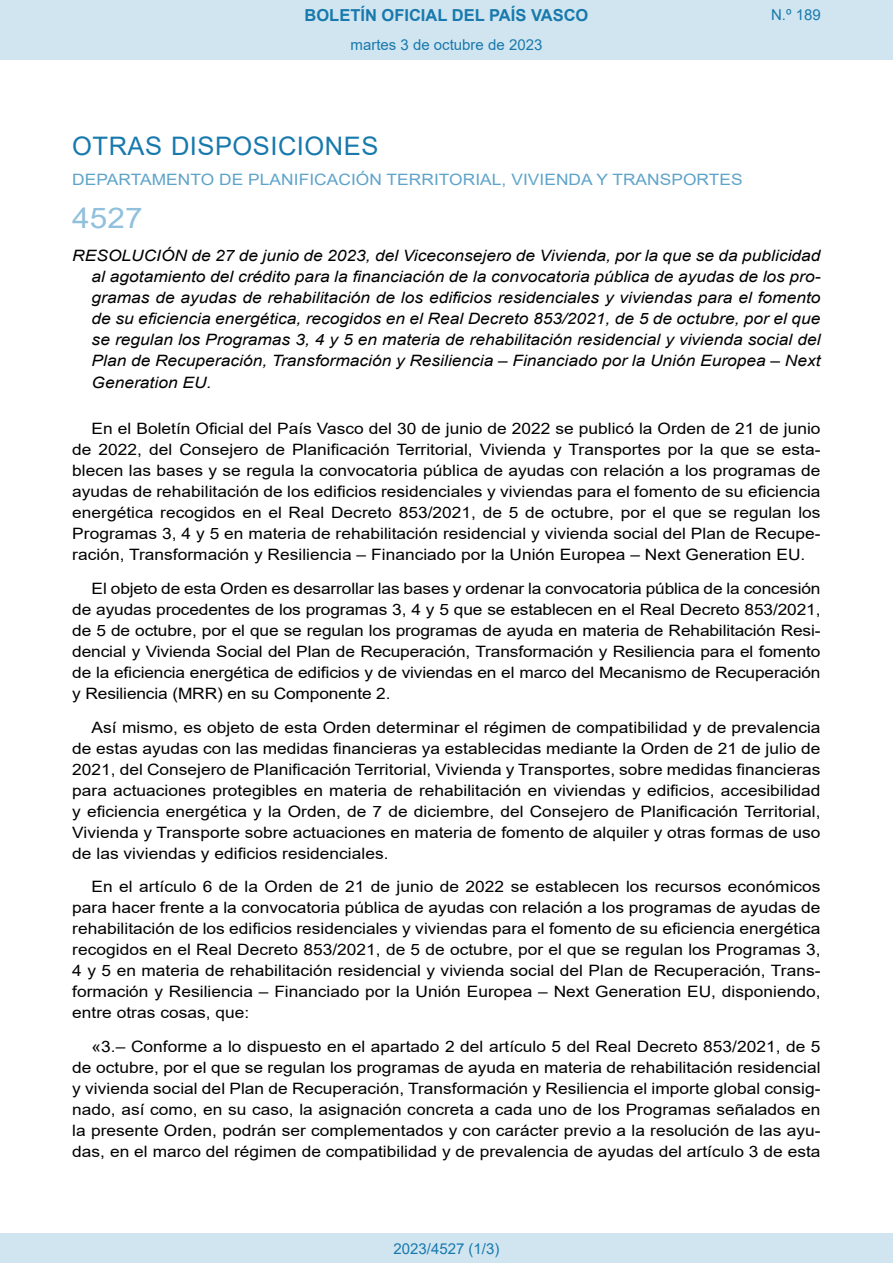
<style>
.page{position:relative;width:893px;height:1263px;background:#fff}
.page>*{position:absolute;margin:0;border:0;box-sizing:border-box;transform-origin:0 0}
.BOPVOrden{font:28.5px "Arial";color:#90c0db;scale:1.11 1}
.BOPVSeccion{font:25.5px "Arial";letter-spacing:.02em;color:#1879ad}
.t1{font:700 16.5px "Arial";color:#1879ad}
.BOPVDetalle{font:15.6px/21px "Arial";color:#000;text-align:justify;scale:1.11 1}
.BOPVTitulo{font:italic 15.6px/21px "Arial";color:#000;text-align:justify;scale:1.11 1}
.BOPVOrganismo{font:15.6px "Arial";letter-spacing:.005em;color:#5ea4ca;scale:1.11 1}
.Paginacion_Centro{font:15px "Arial";color:#1879ad}
</style>
<div class="page">
<div style="left:0;top:0;width:893px;height:60px;background:#d0e5f0"></div>
<div style="left:0;top:1233px;width:893px;height:30px;background:#d0e5f0"></div>
<p class="t1" style="left:305px;top:3px;width:285px">BOLETÍN OFICIAL DEL PAÍS VASCO</p>
<p class="Paginacion_Centro" style="left:351px;top:35px;width:193px">martes 3 de octubre de 2023</p>
<p class="Paginacion_Centro" style="left:771px;top:5px;width:51px">N.º 189</p>
<p class="BOPVSeccion" style="left:72px;top:128px;width:308px">OTRAS DISPOSICIONES</p>
<p class="BOPVOrganismo" style="left:72px;top:169px;width:605px">DEPARTAMENTO DE PLANIFICACIÓN TERRITORIAL, VIVIENDA Y TRANSPORTES</p>
<p class="BOPVOrden" style="left:72px;top:198px;width:65px">4527</p>
<p class="BOPVTitulo" style="left:92px;top:246px;width:658px;text-indent:-19px">RESOLUCIÓN de 27 de junio de 2023, del Viceconsejero de Vivienda, por la que se da publicidad al agotamiento del crédito para la financiación de la convocatoria pública de ayudas de los pro&shy;gramas de ayudas de rehabilitación de los edificios residenciales y viviendas para el fomento de su eficiencia energética, recogidos en el Real Decreto 853/2021, de 5 de octubre, por el que se regulan los Programas 3, 4 y 5 en materia de rehabilitación residencial y vivienda social del Plan de Recuperación, Transformación y Resiliencia – Financiado por la Unión Europea – Next Generation EU.</p>
<p class="BOPVDetalle" style="left:72px;top:418px;width:676px;text-indent:19px">En el Boletín Oficial del País Vasco del 30 de junio de 2022 se publicó la Orden de 21 de junio de 2022, del Consejero de Planificación Territorial, Vivienda y Transportes por la que se esta&shy;blecen las bases y se regula la convocatoria pública de ayudas con relación a los programas de ayudas de rehabilitación de los edificios residenciales y viviendas para el fomento de su eficiencia energética recogidos en el Real Decreto 853/2021, de 5 de octubre, por el que se regulan los Programas 3, 4 y 5 en materia de rehabilitación residencial y vivienda social del Plan de Recupe&shy;ración, Transformación y Resiliencia – Financiado por la Unión Europea – Next Generation EU.</p>
<p class="BOPVDetalle" style="left:72px;top:578px;width:676px;text-indent:19px">El objeto de esta Orden es desarrollar las bases y ordenar la convocatoria pública de la concesión de ayudas procedentes de los programas 3, 4 y 5 que se establecen en el Real Decreto 853/2021, de 5 de octubre, por el que se regulan los programas de ayuda en materia de Rehabilitación Resi&shy;dencial y Vivienda Social del Plan de Recuperación, Transformación y Resiliencia para el fomento de la eficiencia energética de edificios y de viviendas en el marco del Mecanismo de Recuperación y Resiliencia (MRR) en su Componente 2.</p>
<p class="BOPVDetalle" style="left:72px;top:716px;width:676px;text-indent:19px">Así mismo, es objeto de esta Orden determinar el régimen de compatibilidad y de prevalencia de estas ayudas con las medidas financieras ya establecidas mediante la Orden de 21 de julio de 2021, del Consejero de Planificación Territorial, Vivienda y Transportes, sobre medidas financieras para actuaciones protegibles en materia de rehabilitación en viviendas y edificios, accesibilidad y eficiencia energética y la Orden, de 7 de diciembre, del Consejero de Planificación Territorial, Vivienda y Transporte sobre actuaciones en materia de fomento de alquiler y otras formas de uso de las viviendas y edificios residenciales.</p>
<p class="BOPVDetalle" style="left:72px;top:876px;width:676px;text-indent:19px">En el artículo 6 de la Orden de 21 de junio de 2022 se establecen los recursos económicos para hacer frente a la convocatoria pública de ayudas con relación a los programas de ayudas de rehabilitación de los edificios residenciales y viviendas para el fomento de su eficiencia energética recogidos en el Real Decreto 853/2021, de 5 de octubre, por el que se regulan los Programas 3, 4 y 5 en materia de rehabilitación residencial y vivienda social del Plan de Recuperación, Trans&shy;formación y Resiliencia – Financiado por la Unión Europea – Next Generation EU, disponiendo, entre otras cosas, que:</p>
<p class="BOPVDetalle" style="left:72px;top:1036px;width:676px;text-indent:19px">«3.– Conforme a lo dispuesto en el apartado 2 del artículo 5 del Real Decreto 853/2021, de 5 de octubre, por el que se regulan los programas de ayuda en materia de rehabilitación residencial y vivienda social del Plan de Recuperación, Transformación y Resiliencia el importe global consig&shy;nado, así como, en su caso, la asignación concreta a cada uno de los Programas señalados en la presente Orden, podrán ser complementados y con carácter previo a la resolución de las ayu&shy;das, en el marco del régimen de compatibilidad y de prevalencia de ayudas del artículo 3 de esta</p>
<p class="Paginacion_Centro" style="left:393px;top:1238px;width:107px">2023/4527 (1/3)</p>
</div>
